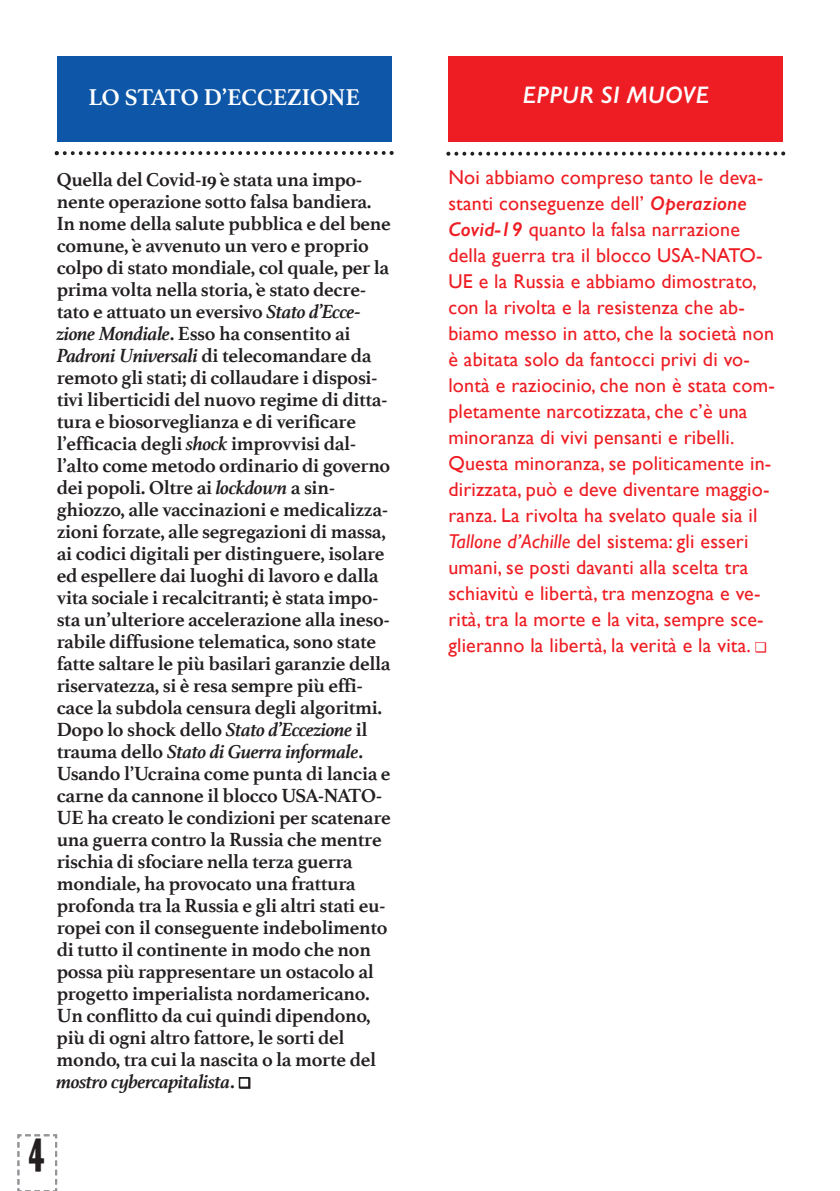
<style>
.page{position:relative;width:840px;height:1191px;background:#fff}
.page>*{position:absolute;margin:0;border:0;box-sizing:border-box;transform-origin:0 0}
.t1{font:40px "Headline One HPLHS";color:#231f20}
.t2{font:700 24px "Athelas";letter-spacing:-.01em;color:#fff}
.t3{font:italic 600 24px "Gill Sans";color:#fff}
.t4{font:700 20px/22px "Athelas";letter-spacing:-.015em;color:#231f20}
.t5{font:20px/26px "Gill Sans";letter-spacing:.01em;color:#ee1d23}
.s1{font-style:italic}
.s2{font-family:"Menlo"}
.s3{font-weight:600;font-style:italic}
.s4{font-family:"Menlo";font-weight:700}
</style>
<div class="page">
<svg style="left:55px;top:151px;width:338px;height:4px"></svg>
<svg style="left:446px;top:151px;width:338px;height:5px"></svg>
<svg style="left:17px;top:1134px;width:41px;height:57px"></svg>
<div style="left:57px;top:57px;width:334px;height:85px;background:#0e57a8"></div>
<div style="left:448px;top:57px;width:334px;height:85px;background:#ee1d23"></div>
<p class="t2" style="left:88px;top:83px;width:273px">LO STATO D’ECCEZIONE</p>
<p class="t3" style="left:522px;top:80px;width:188px">EPPUR SI MUOVE</p>
<p class="t4" style="left:57px;top:168px;width:335px">Quella del Covid-19 èstata una impo&shy;nente operazione sotto falsa bandiera.<br>In nome della salute pubblica e del bene comune, èavvenuto un vero e proprio colpo di stato mondiale, col quale, per la prima volta nella storia, èstato decre&shy;tato e attuato un eversivo <span class="s1">Stato d’Ecce&shy;zione Mondiale</span>. Esso ha consentito ai <span class="s1">Padroni Universali</span> di telecomandare da remoto gli stati; di collaudare i disposi&shy;tivi liberticidi del nuovo regime di ditta&shy;tura e biosorveglianza e di verificare l’efficacia degli <span class="s1">shock</span> improvvisi dal&shy;l’alto come metodo ordinario di governo dei popoli. Oltre ai <span class="s1">lockdown</span> a sin&shy;ghiozzo, alle vaccinazioni e medicalizza&shy;zioni forzate, alle segregazioni di massa, ai codici digitali per distinguere, isolare ed espellere dai luoghi di lavoro e dalla vita sociale i recalcitranti; è stata impo&shy;sta un’ulteriore accelerazione alla ineso&shy;rabile diffusione telematica, sono state fatte saltare le piùbasilari garanzie della riservatezza, si è resa sempre piùeffi&shy;cace la subdola censura degli algoritmi.<br>Dopo lo shock dello <span class="s1">Stato d’Eccezione</span> il trauma dello <span class="s1">Stato di Guerra informale</span>.<br>Usando l’Ucraina come punta di lancia e carne da cannone il blocco USA-NATO-UE ha creato le condizioni per scatenare una guerra contro la Russia che mentre rischia di sfociare nella terza guerra mondiale, ha provocato una frattura profonda tra la Russia e gli altri stati eu&shy;ropei con il conseguente indebolimento di tutto il continente in modo che non possa piùrappresentare un ostacolo al progetto imperialista nordamericano.<br>Un conflitto da cui quindi dipendono, piùdi ogni altro fattore, le sorti del mondo, tra cui la nascita o la morte del <span class="s1">mostro cybercapitalista</span>. <span class="s2">❏</span></p>
<p class="t5" style="left:448px;top:164px;width:328px">Noi abbiamo compreso tanto le deva&shy;stanti conseguenze dell’ <span class="s3">Operazione Covid-19</span> quanto la falsa narrazione della guerra tra il blocco USA-NATO-UE e la Russia e abbiamo dimostrato, con la rivolta e la resistenza che ab&shy;biamo messo in atto, che la società non è abitata solo da fantocci privi di vo&shy;lontà e raziocinio, che non è stata com&shy;pletamente narcotizzata, che c’è una minoranza di vivi pensanti e ribelli.<br>Questa minoranza, se politicamente in&shy;dirizzata, può e deve diventare maggio&shy;ranza. La rivolta ha svelato quale sia il <span class="s1">Tallone d’Achille</span> del sistema: gli esseri umani, se posti davanti alla scelta tra schiavitù e libertà, tra menzogna e ve&shy;rità, tra la morte e la vita, sempre sce&shy;glieranno la libertà, la verità e la vita. <span class="s4">❏</span></p>
<h1 class="t1" style="left:29px;top:1136px;width:19px">4</h1>
</div>
